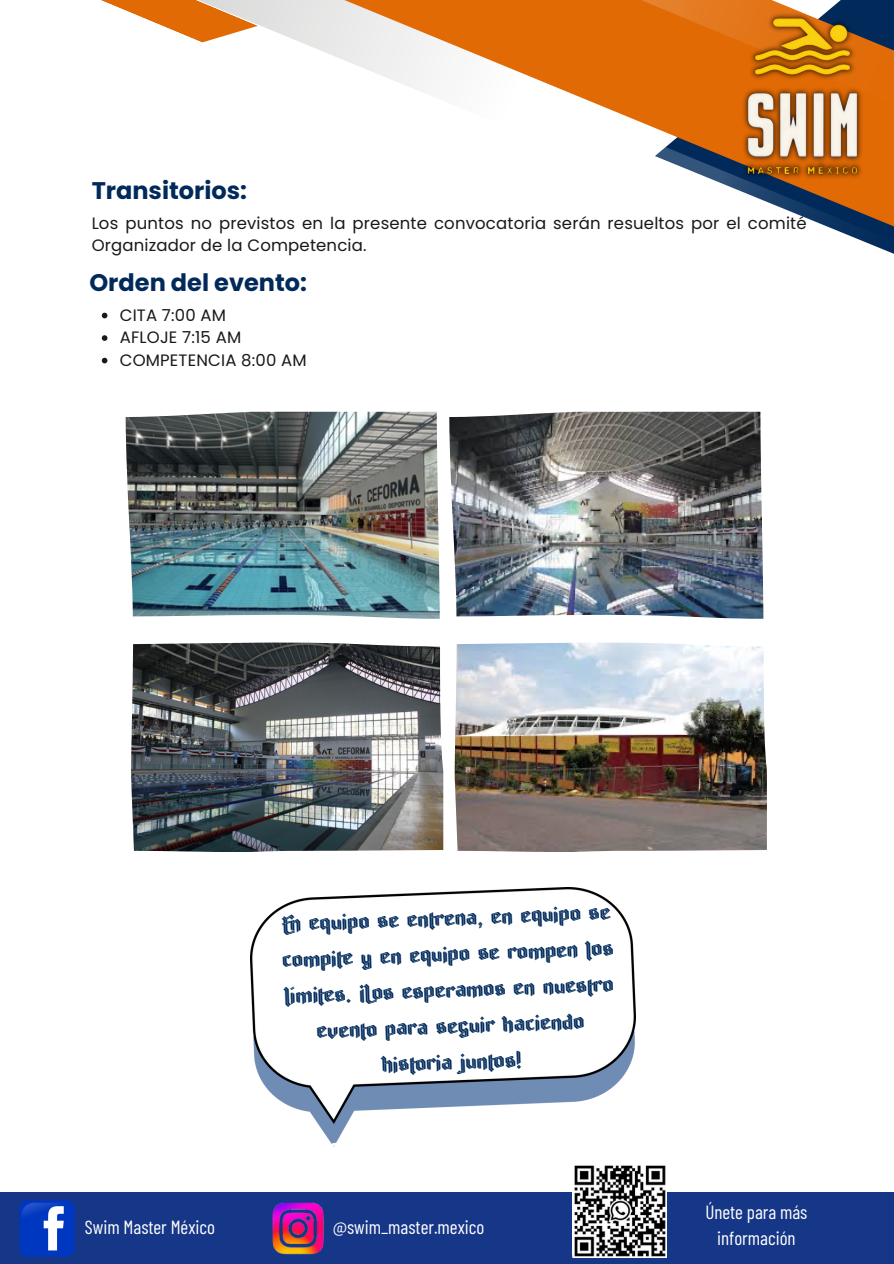
<style>
.page{position:relative;width:894px;height:1264px;background:#fff}
.page>*{position:absolute;margin:0;border:0;box-sizing:border-box;transform-origin:0 0}
.t1{font:25.95px/36px "Ravenholm Inline";color:#012a5b;text-align:center}
.t2{font:700 24px "Poppins";color:#012a5b}
.t3{font:19.05px/26px "Barlow Condensed";color:#fff;text-align:center}
.t4{font:16.5px/22.5px "Poppins";letter-spacing:.01em;color:#191919}
</style>
<div class="page">
<svg style="left:101px;top:0;width:135px;height:43px;fill:#e16a05"></svg>
<svg style="left:236px;top:0;width:657px;height:147px"></svg>
<svg style="left:533px;top:0;width:360px;height:105px;background:#d5701b"></svg>
<svg style="left:655px;top:147px;width:238px;height:107px"></svg>
<img style="left:736px;top:12px;width:128px;height:167px">
<div style="left:0;top:1192px;width:893px;height:71px;background:#163687"></div>
<img style="left:272px;top:1202px;width:52px;height:51px">
<img style="left:19px;top:1200px;width:56px;height:57px">
<img style="left:572px;top:1165px;width:94px;height:92px">
<img style="left:126px;top:412px;width:313px;height:206px">
<img style="left:131px;top:642px;width:312px;height:209px">
<img style="left:449px;top:412px;width:314px;height:207px">
<img style="left:454px;top:642px;width:312px;height:209px">
<img style="left:250px;top:887px;width:385px;height:259px">
<svg style="left:102px;top:313px;width:5px;height:5px"></svg>
<svg style="left:102px;top:335px;width:5px;height:6px"></svg>
<svg style="left:102px;top:358px;width:5px;height:5px"></svg>
<p class="t2" style="left:92px;top:174px;width:157px">Transitorios:</p>
<h3 class="t4" style="left:92px;top:212px;width:716px">Los puntos no previstos en la presente convocatoria serán resueltos por el comité<br>Organizador de la Competencia.</h3>
<p class="t2" style="left:89px;top:266px;width:219px">Orden del evento:</p>
<p class="t4" style="left:120px;top:303px;width:108px">CITA 7:00 AM</p>
<h4 class="t4" style="left:120px;top:326px;width:123px">AFLOJE 7:15 AM</h4>
<p class="t4" style="left:120px;top:348px;width:188px">COMPETENCIA 8:00 AM</p>
<h4 class="t1" style="left:280px;top:907px;width:333px;rotate:-2deg">En equipo se entrena, en equipo se compite y en equipo se rompen los límites. ¡Los esperamos en nuestro evento para seguir haciendo historia juntos!</h4>
<p class="t3" style="left:85px;top:1213px;width:131px">Swim Master México</p>
<h1 class="t3" style="left:332px;top:1213px;width:153px">@swim_master.mexico</h1>
<p class="t3" style="left:705px;top:1198px;width:103px">Únete para más información</p>
</div>
